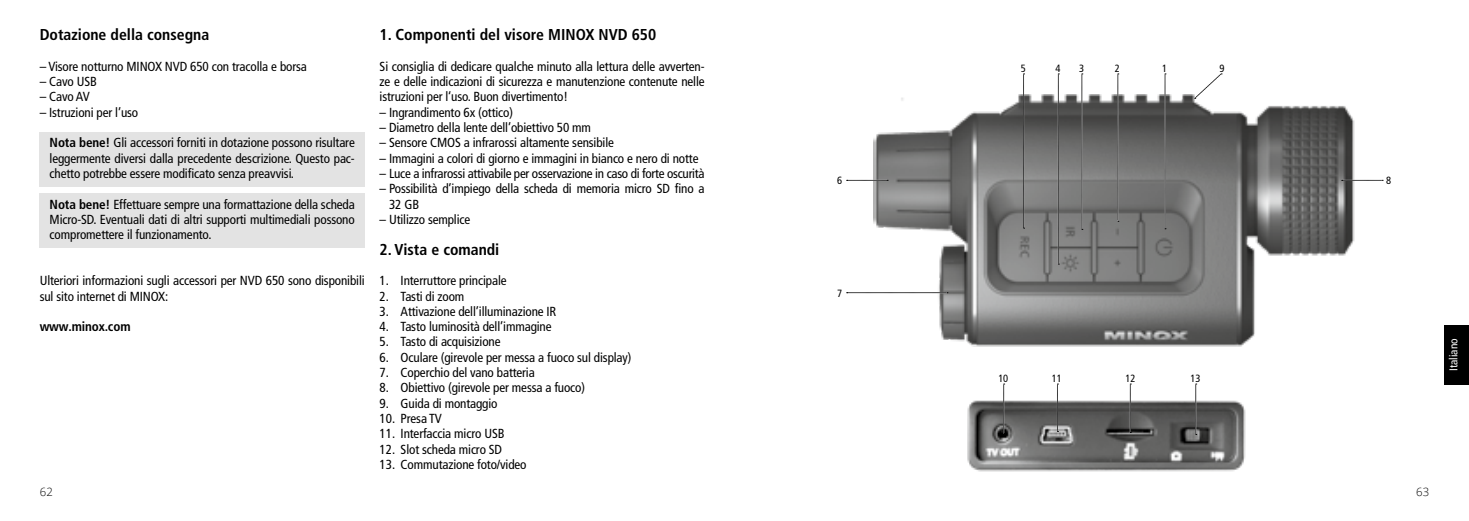
<style>
.page{position:relative;width:1469px;height:521px;background:#fff}
.page>*{position:absolute;margin:0;border:0;box-sizing:border-box;transform-origin:0 0}
.t1{font:700 condensed 15.75px "Frutiger LT Pro";color:#000}
.t2{font:condensed 13.12px/15.4px "Frutiger LT Pro";letter-spacing:-.01em;color:#000;text-align:justify}
.t3{font:700 condensed 13.12px "Frutiger LT Pro";letter-spacing:-.01em;color:#000}
.t4{font:condensed 11.38px "Frutiger LT Pro";color:#fff}
.t5{font:300 11.38px "Open Sans";color:#000}
.t6{font:condensed 10.5px "Frutiger LT Pro";letter-spacing:-.01em;color:#000}
.s1{font-weight:700}
</style>
<div class="page">
<div style="left:1444px;top:325px;width:24px;height:59px;background:#000"></div>
<div style="left:40px;top:132px;width:325px;height:54px;background:#e3e3e3"></div>
<div style="left:40px;top:193px;width:325px;height:54px;background:#e3e3e3"></div>
<img style="left:967px;top:396px;width:279px;height:76px">
<img style="left:874px;top:95px;width:481px;height:252px">
<svg style="left:1003px;top:384px;width:1px;height:50px"></svg>
<svg style="left:1057px;top:384px;width:1px;height:48px"></svg>
<svg style="left:1129px;top:384px;width:2px;height:49px"></svg>
<svg style="left:1195px;top:384px;width:1px;height:51px"></svg>
<svg style="left:1164px;top:74px;width:2px;height:155px"></svg>
<svg style="left:1194px;top:74px;width:28px;height:25px"></svg>
<svg style="left:1117px;top:74px;width:1px;height:148px"></svg>
<svg style="left:1081px;top:74px;width:1px;height:156px"></svg>
<svg style="left:1058px;top:74px;width:1px;height:191px"></svg>
<svg style="left:1023px;top:74px;width:1px;height:155px"></svg>
<svg style="left:1341px;top:180px;width:42px;height:1px"></svg>
<svg style="left:846px;top:180px;width:42px;height:1px"></svg>
<svg style="left:846px;top:292px;width:102px;height:1px"></svg>
<p class="t1" style="left:40px;top:25px;width:171px">Dotazione della consegna</p>
<p class="t2" style="left:40px;top:59px;width:269px">– Visore notturno MINOX NVD 650 con tracolla e borsa</p>
<p class="t2" style="left:40px;top:74px;width:59px">– Cavo USB</p>
<p class="t2" style="left:40px;top:89px;width:52px">– Cavo AV</p>
<p class="t2" style="left:40px;top:105px;width:100px">– Istruzioni per l’uso</p>
<p class="t2" style="left:50px;top:135px;width:307px"><span class="s1">Nota bene!</span> Gli accessori forniti in dotazione possono risultare leggermente diversi dalla precedente descrizione. Questo pac&shy;chetto potrebbe essere modificato senza preavvisi.</p>
<p class="t2" style="left:50px;top:196px;width:307px"><span class="s1">Nota bene!</span> Effettuare sempre una formattazione della scheda Micro-SD. Eventuali dati di altri supporti multimediali possono compromettere il funzionamento.</p>
<p class="t2" style="left:40px;top:273px;width:326px">Ulteriori informazioni sugli accessori per NVD 650 sono disponibili sul sito internet di MINOX:</p>
<p class="t3" style="left:40px;top:319px;width:92px">www.minox.com</p>
<p class="t1" style="left:379px;top:25px;width:278px">1. Componenti del visore MINOX NVD 650</p>
<p class="t2" style="left:379px;top:59px;width:326px">Si consiglia di dedicare qualche minuto alla lettura delle avverten&shy;ze e delle indicazioni di sicurezza e manutenzione contenute nelle istruzioni per l‘uso. Buon divertimento!</p>
<p class="t2" style="left:379px;top:105px;width:135px">– Ingrandimento 6x (ottico)</p>
<p class="t2" style="left:379px;top:120px;width:213px">– Diametro della lente dell’obiettivo 50 mm</p>
<p class="t2" style="left:379px;top:135px;width:236px">– Sensore CMOS a infrarossi altamente sensibile</p>
<p class="t2" style="left:379px;top:150px;width:320px">– Immagini a colori di giorno e immagini in bianco e nero di notte</p>
<p class="t2" style="left:379px;top:166px;width:326px">– Luce a infrarossi attivabile per osservazione in caso di forte oscurità</p>
<p class="t2" style="left:389px;top:181px;width:317px;text-indent:-9px">– Possibilità d’impiego della scheda di memoria micro SD fino a<br>32 GB</p>
<p class="t2" style="left:379px;top:212px;width:92px">– Utilizzo semplice</p>
<p class="t1" style="left:379px;top:240px;width:121px">2. Vista e comandi</p>
<p class="t2" style="left:379px;top:273px;width:128px">1. Interruttore principale</p>
<p class="t2" style="left:379px;top:288px;width:86px">2. Tasti di zoom</p>
<p class="t2" style="left:379px;top:304px;width:178px">3. Attivazione dell’illuminazione IR</p>
<p class="t2" style="left:379px;top:319px;width:173px">4. Tasto luminosità dell’immagine</p>
<p class="t2" style="left:379px;top:334px;width:122px">5. Tasto di acquisizione</p>
<p class="t2" style="left:379px;top:350px;width:253px">6. Oculare (girevole per messa a fuoco sul display)</p>
<p class="t2" style="left:379px;top:365px;width:157px">7. Coperchio del vano batteria</p>
<p class="t2" style="left:379px;top:380px;width:207px">8. Obiettivo (girevole per messa a fuoco)</p>
<p class="t2" style="left:379px;top:395px;width:119px">9. Guida di montaggio</p>
<p class="t2" style="left:379px;top:411px;width:64px">10. Presa TV</p>
<p class="t2" style="left:379px;top:426px;width:126px">11. Interfaccia micro USB</p>
<p class="t2" style="left:379px;top:441px;width:124px">12. Slot scheda micro SD</p>
<p class="t2" style="left:379px;top:457px;width:148px">13. Commutazione foto/video</p>
<p class="t6" style="left:1020px;top:62px;width:7px">5</p>
<p class="t6" style="left:1055px;top:62px;width:7px">4</p>
<p class="t6" style="left:1079px;top:62px;width:7px">3</p>
<p class="t6" style="left:1114px;top:62px;width:7px">2</p>
<p class="t6" style="left:1219px;top:62px;width:7px">9</p>
<p class="t6" style="left:1162px;top:62px;width:7px">1</p>
<p class="t6" style="left:837px;top:174px;width:7px">6</p>
<p class="t6" style="left:1386px;top:174px;width:7px">8</p>
<p class="t6" style="left:837px;top:287px;width:7px">7</p>
<p class="t6" style="left:998px;top:372px;width:11px">10</p>
<p class="t6" style="left:1052px;top:372px;width:11px">11</p>
<p class="t6" style="left:1125px;top:372px;width:11px">12</p>
<p class="t6" style="left:1190px;top:372px;width:11px">13</p>
<p class="t5" style="left:40px;top:484px;width:15px">62</p>
<p class="t5" style="left:1415px;top:484px;width:15px">63</p>
<p class="t4" style="left:1446px;top:371px;width:34px;rotate:-90deg">Italiano</p>
</div>
